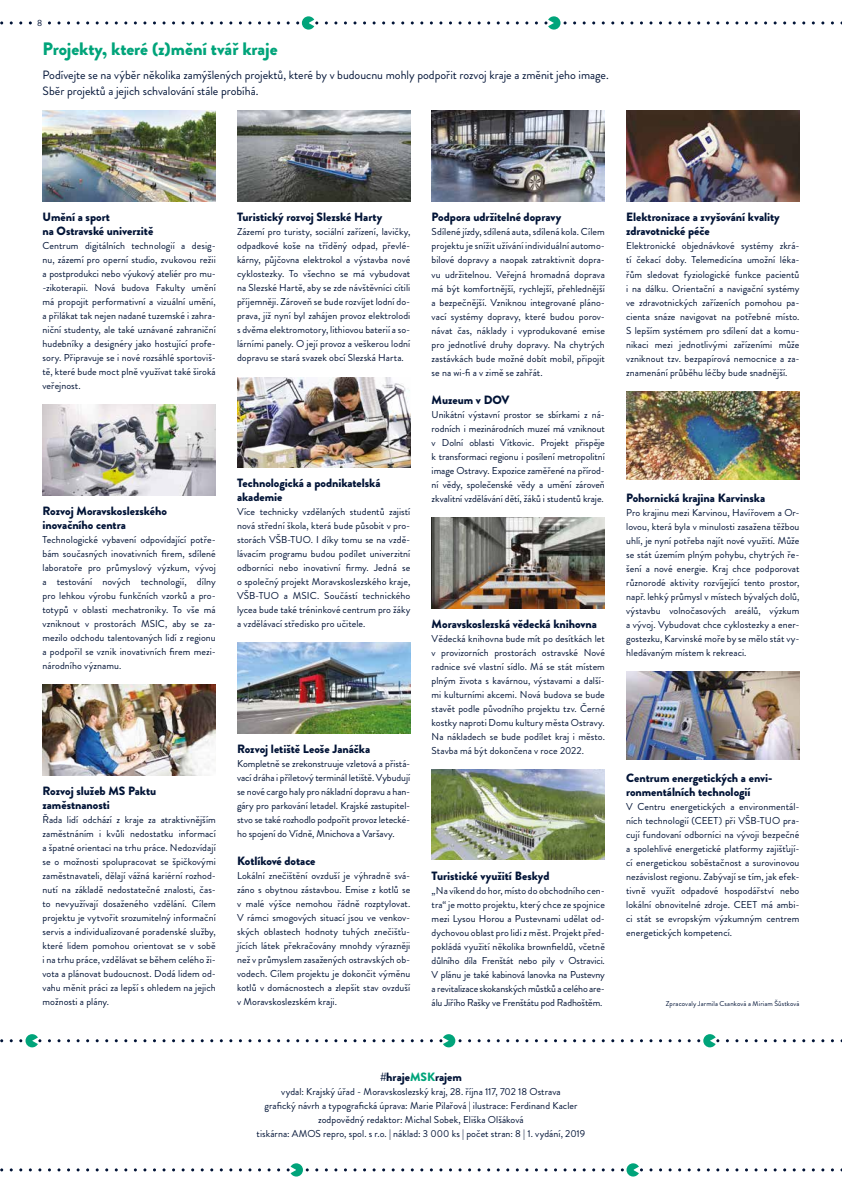
<style>
.page{position:relative;width:842px;height:1191px;background:#fff}
.page>*{position:absolute;margin:0;border:0;box-sizing:border-box;transform-origin:0 0}
.t1{font:900 18px "Brandon Grotesque";letter-spacing:-.005em;color:#00a47a}
.t2{font:900 12px/14px "Brandon Grotesque";letter-spacing:-.005em;color:#001336}
.t3{font:12px/16px "Brandon Grotesque";letter-spacing:-.005em;color:#001336}
.t4{font:10px/14px "Brandon Grotesque";letter-spacing:.005em;color:#001336;text-align:justify}
.t5{font:9px "Brandon Grotesque";color:#001336}
.t6{font:7px "Brandon Grotesque";letter-spacing:.02em;color:#001336}
.s1{color:#00a47a}
</style>
<div class="page">
<img style="left:43px;top:110px;width:173px;height:91px">
<img style="left:43px;top:685px;width:173px;height:90px">
<img style="left:626px;top:111px;width:173px;height:91px">
<img style="left:626px;top:671px;width:173px;height:88px">
<img style="left:432px;top:111px;width:173px;height:91px">
<img style="left:432px;top:517px;width:173px;height:91px">
<img style="left:237px;top:110px;width:173px;height:91px">
<img style="left:237px;top:377px;width:173px;height:91px">
<img style="left:237px;top:643px;width:173px;height:90px">
<img style="left:626px;top:391px;width:173px;height:88px">
<img style="left:432px;top:769px;width:173px;height:91px">
<img style="left:43px;top:405px;width:173px;height:90px">
<svg style="left:287px;top:1163px;width:22px;height:13px"></svg>
<svg style="left:621px;top:1163px;width:22px;height:13px"></svg>
<svg style="left:439px;top:1034px;width:22px;height:13px"></svg>
<svg style="left:19px;top:1034px;width:22px;height:13px"></svg>
<svg style="left:697px;top:1034px;width:22px;height:13px"></svg>
<svg style="left:544px;top:16px;width:23px;height:14px"></svg>
<svg style="left:296px;top:16px;width:22px;height:14px"></svg>
<p class="t5" style="left:37px;top:17px;width:7px">8</p>
<h1 class="t1" style="left:43px;top:36px;width:237px">Projekty, které (z)mění tvář kraje</h1>
<p class="t3" style="left:43px;top:68px;width:568px">Podívejte se na výběr několika zamýšlených projektů, které by v budoucnu mohly podpořit rozvoj kraje a změnit jeho image.<br>Sběr projektů a jejich schvalování stále probíhá.</p>
<p class="t2" style="left:43px;top:210px;width:112px">Umění a sport<br>na Ostravské univerzitě</p>
<p class="t4" style="left:43px;top:239px;width:175px">Centrum digitálních technologií a desig&shy;nu, zázemí pro operní studio, zvukovou režii a postprodukci nebo výukový ateliér pro mu--zikoterapii. Nová budova Fakulty umění má propojit performativní a vizuální umění, a přilákat tak nejen nadané tuzemské i zahra&shy;niční studenty, ale také uznávané zahraniční hudebníky a designéry jako hostující profe&shy;sory. Připravuje se i nové rozsáhlé sportoviš&shy;tě, které bude moct plně využívat také široká veřejnost.</p>
<p class="t2" style="left:237px;top:210px;width:147px">Turistický rozvoj Slezské Harty</p>
<p class="t4" style="left:237px;top:225px;width:175px">Zázemí pro turisty, sociální zařízení, lavičky, odpadkové koše na tříděný odpad, převlé&shy;kárny, půjčovna elektrokol a výstavba nové cyklostezky. To všechno se má vybudovat na Slezské Hartě, aby se zde návštěvníci cítili příjemněji. Zároveň se bude rozvíjet lodní do&shy;prava, již nyní byl zahájen provoz elektrolodi s dvěma elektromotory, lithiovou baterií a so&shy;lárními panely. O její provoz a veškerou lodní dopravu se stará svazek obcí Slezská Harta.</p>
<p class="t2" style="left:43px;top:504px;width:126px">Rozvoj Moravskoslezského inovačního centra</p>
<p class="t4" style="left:43px;top:533px;width:175px">Technologické vybavení odpovídající potře&shy;bám současných inovativních firem, sdílené laboratoře pro průmyslový výzkum, vývoj a testování nových technologií, dílny pro lehkou výrobu funkčních vzorků a pro&shy;totypů v oblasti mechatroniky. To vše má vzniknout v prostorách MSIC, aby se za&shy;mezilo odchodu talentovaných lidí z regionu a podpořil se vznik inovativních firem mezi&shy;národního významu.</p>
<p class="t2" style="left:237px;top:476px;width:145px">Technologická a podnikatelská akademie</p>
<p class="t4" style="left:237px;top:505px;width:175px">Více technicky vzdělaných studentů zajistí nová střední škola, která bude působit v pro&shy;storách VŠB-TUO. I díky tomu se na vzdě&shy;lávacím programu budou podílet univerzitní odborníci nebo inovativní firmy. Jedná se o společný projekt Moravskoslezského kraje, VŠB-TUO a MSIC. Součástí technického lycea bude také tréninkové centrum pro žáky a vzdělávací středisko pro učitele.</p>
<p class="t2" style="left:43px;top:784px;width:115px">Rozvoj služeb MS Paktu zaměstnanosti</p>
<p class="t4" style="left:43px;top:813px;width:175px">Řada lidí odchází z kraje za atraktivnějším zaměstnáním i kvůli nedostatku informací a špatné orientaci na trhu práce. Nedozvídají se o možnosti spolupracovat se špičkovými zaměstnavateli, dělají vážná kariérní rozhod&shy;nutí na základě nedostatečné znalosti, čas&shy;to nevyužívají dosaženého vzdělání. Cílem projektu je vytvořit srozumitelný informační servis a individualizované poradenské služby, které lidem pomohou orientovat se v sobě i na trhu práce, vzdělávat se během celého ži&shy;vota a plánovat budoucnost. Dodá lidem od&shy;vahu měnit práci za lepší s ohledem na jejich možnosti a plány.</p>
<p class="t2" style="left:237px;top:742px;width:135px">Rozvoj letiště Leoše Janáčka</p>
<p class="t4" style="left:237px;top:757px;width:175px">Kompletně se zrekonstruuje vzletová a přistá&shy;vací dráha i příletový terminál letiště. Vybudují se nové cargo haly pro nákladní dopravu a han&shy;gáry pro parkování letadel. Krajské zastupitel&shy;stvo se také rozhodlo podpořit provoz letecké&shy;ho spojení do Vídně, Mnichova a Varšavy.</p>
<p class="t2" style="left:237px;top:854px;width:80px">Kotlíkové dotace</p>
<p class="t4" style="left:237px;top:869px;width:175px">Lokální znečištění ovzduší je výhradně svá&shy;záno s obytnou zástavbou. Emise z kotlů se v malé výšce nemohou řádně rozptylovat.<br>V rámci smogových situací jsou ve venkov&shy;ských oblastech hodnoty tuhých znečišťu&shy;jících látek překračovány mnohdy výrazněji než v průmyslem zasažených ostravských ob&shy;vodech. Cílem projektu je dokončit výměnu kotlů v domácnostech a zlepšit stav ovzduší v Moravskoslezském kraji.</p>
<p class="t2" style="left:432px;top:210px;width:131px">Podpora udržitelné dopravy</p>
<p class="t4" style="left:432px;top:225px;width:175px">Sdílené jízdy, sdílená auta, sdílená kola. Cílem projektu je snížit užívání individuální automo&shy;bilové dopravy a naopak zatraktivnit dopra&shy;vu udržitelnou. Veřejná hromadná doprava má být komfortnější, rychlejší, přehlednější a bezpečnější. Vzniknou integrované pláno&shy;vací systémy dopravy, které budou porov&shy;návat čas, náklady i vyprodukované emise pro jednotlivé druhy dopravy. Na chytrých zastávkách bude možné dobít mobil, připojit se na wi-fi a v zimě se zahřát.</p>
<p class="t2" style="left:432px;top:392px;width:79px">Muzeum v DOV</p>
<p class="t4" style="left:432px;top:407px;width:175px">Unikátní výstavní prostor se sbírkami z ná&shy;rodních i mezinárodních muzeí má vzniknout v Dolní oblasti Vítkovic. Projekt přispěje k transformaci regionu i posílení metropolitní image Ostravy. Expozice zaměřené na přírod&shy;ní vědy, společenské vědy a umění zároveň zkvalitní vzdělávání dětí, žáků i studentů kraje.</p>
<p class="t2" style="left:432px;top:616px;width:167px">Moravskoslezská vědecká knihovna</p>
<p class="t4" style="left:432px;top:631px;width:175px">Vědecká knihovna bude mít po desítkách let v provizorních prostorách ostravské Nové radnice své vlastní sídlo. Má se stát místem plným života s kavárnou, výstavami a další&shy;mi kulturními akcemi. Nová budova se bude stavět podle původního projektu tzv. Černé kostky naproti Domu kultury města Ostravy.<br>Na nákladech se bude podílet kraj i město.<br>Stavba má být dokončena v roce 2022.</p>
<p class="t2" style="left:432px;top:868px;width:119px">Turistické využití Beskyd</p>
<p class="t4" style="left:432px;top:883px;width:175px">„Na víkend do hor, místo do obchodního cen&shy;tra“ je motto projektu, který chce ze spojnice mezi Lysou Horou a Pustevnami udělat od&shy;dychovou oblast pro lidi z měst. Projekt před&shy;pokládá využití několika brownfieldů, včetně důlního díla Frenštát nebo pily v Ostravici.<br>V plánu je také kabinová lanovka na Pustevny a revitalizace skokanských můstků a celého are&shy;álu Jiřího Rašky ve Frenštátu pod Radhoštěm.</p>
<p class="t2" style="left:626px;top:210px;width:155px">Elektronizace a zvyšování kvality zdravotnické péče</p>
<p class="t4" style="left:626px;top:239px;width:175px">Elektronické objednávkové systémy zkrá&shy;tí čekací doby. Telemedicína umožní léka&shy;řům sledovat fyziologické funkce pacientů i na dálku. Orientační a navigační systémy ve zdravotnických zařízeních pomohou pa&shy;cienta snáze navigovat na potřebné místo.<br>S lepším systémem pro sdílení dat a komu&shy;nikaci mezi jednotlivými zařízeními může vzniknout tzv. bezpapírová nemocnice a za&shy;znamenání průběhu léčby bude snadnější.</p>
<p class="t2" style="left:626px;top:490px;width:141px">Pohornická krajina Karvinska</p>
<p class="t4" style="left:626px;top:505px;width:175px">Pro krajinu mezi Karvinou, Havířovem a Or&shy;lovou, která byla v minulosti zasažena těžbou uhlí, je nyní potřeba najít nové využití. Může se stát územím plným pohybu, chytrých ře&shy;šení a nové energie. Kraj chce podporovat různorodé aktivity rozvíjející tento prostor, např. lehký průmysl v místech bývalých dolů, výstavbu volnočasových areálů, výzkum a vývoj. Vybudovat chce cyklostezky a ener&shy;gostezku, Karvinské moře by se mělo stát vy&shy;hledávaným místem k rekreaci.</p>
<p class="t2" style="left:626px;top:770px;width:148px">Centrum energetických a envi&shy;ronmentálních technologií</p>
<p class="t4" style="left:626px;top:799px;width:175px">V Centru energetických a environmentál&shy;ních technologií (CEET) při VŠB-TUO pra&shy;cují fundovaní odborníci na vývoji bezpečné a spolehlivé energetické platformy zajišťují&shy;cí energetickou soběstačnost a surovinovou nezávislost regionu. Zabývají se tím, jak efek&shy;tivně využít odpadové hospodářství nebo lokální obnovitelné zdroje. CEET má ambi&shy;ci stát se evropským výzkumným centrem energetických kompetencí.</p>
<p class="t6" style="left:666px;top:999px;width:135px">Zpracovaly Jarmila Csanková a Miriam Šůstková</p>
<p class="t2" style="left:380px;top:1070px;width:83px">#hraje<span class="s1">MSK</span>rajem</p>
<p class="t4" style="left:257px;top:1084px;width:330px;text-align:center">vydal: Krajský úřad - Moravskoslezský kraj, 28. října 117, 702 18 Ostrava<br>grafický návrh a typografická úprava: Marie Pilařová | ilustrace: Ferdinand Kacler zodpovědný redaktor: Michal Sobek, Eliška Olšáková<br>tiskárna: AMOS repro, spol. s r.o. | náklad: 3 000 ks | počet stran: 8 | 1. vydání, 2019</p>
</div>
